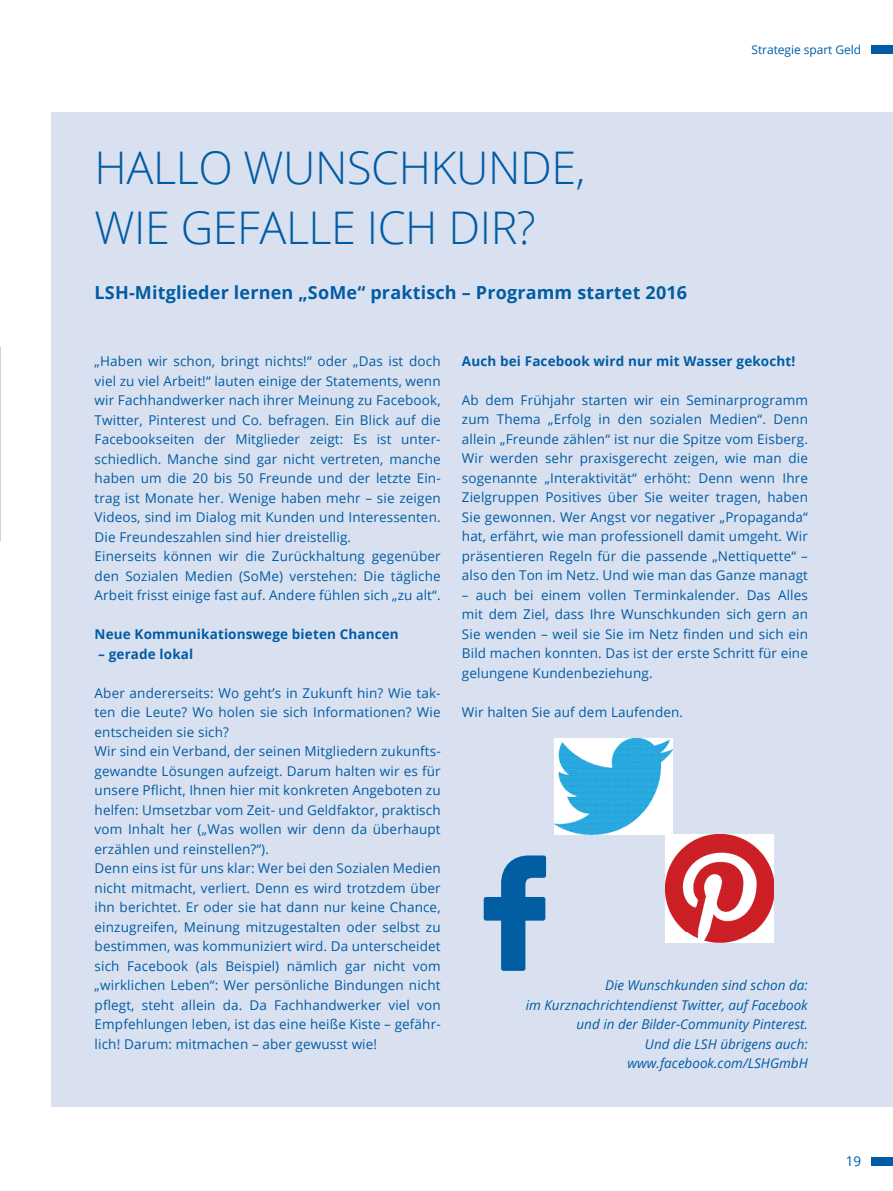
<style>
.page{position:relative;width:893px;height:1191px;background:#fff}
.page>*{position:absolute;margin:0;border:0;box-sizing:border-box;transform-origin:0 0}
.t1{font:300 45px/60px "Open Sans";letter-spacing:-.01em;color:#015ca3}
.t2{font:700 18px "Open Sans";letter-spacing:.01em;color:#015ca3}
.t3{font:13.5px/19.5px "Open Sans";letter-spacing:.01em;color:#015ca3}
.t4{font:italic 13.5px/19.5px "Open Sans";color:#015ca3;text-align:right}
.t5{font:700 13.5px "Open Sans";letter-spacing:.01em;color:#015ca3}
.t6{font:12px "Open Sans";letter-spacing:-.005em;color:#015ca3}
</style>
<div class="page">
<div style="left:51px;top:112px;width:842px;height:995px;background:#d9e1f1"></div>
<svg style="left:484px;top:855px;width:62px;height:116px"></svg>
<img style="left:555px;top:738px;width:117px;height:96px">
<img style="left:665px;top:834px;width:109px;height:108px">
<div style="left:872px;top:1157px;width:21px;height:8px;background:#015ca3"></div>
<div style="left:872px;top:45px;width:21px;height:9px;background:#015ca3"></div>
<h1 class="t1" style="left:95px;top:137px;width:492px">HALLO WUNSCHKUNDE,<br>WIE GEFALLE ICH DIR?</h1>
<h2 class="t2" style="left:95px;top:280px;width:594px">LSH-Mitglieder lernen „SoMe“ praktisch – Programm startet 2016</h2>
<p class="t6" style="left:751px;top:41px;width:111px">Strategie spart Geld</p>
<p class="t3" style="left:95px;top:351px;width:348px">„Haben wir schon, bringt nichts!“ oder „Das ist doch viel zu viel Arbeit!“ lauten einige der Statements, wenn wir Fachhandwerker nach ihrer Meinung zu Facebook, Twitter, Pinterest und Co. befragen. Ein Blick auf die Facebookseiten der Mitglieder zeigt: Es ist unter&shy;schiedlich. Manche sind gar nicht vertreten, manche haben um die 20 bis 50 Freunde und der letzte Ein&shy;trag ist Monate her. Wenige haben mehr – sie zeigen Videos, sind im Dialog mit Kunden und Interessenten.<br>Die Freundeszahlen sind hier dreistellig.<br>Einerseits können wir die Zurückhaltung gegenüber den Sozialen Medien (SoMe) verstehen: Die tägliche Arbeit frisst einige fast auf. Andere fühlen sich „zu alt“.</p>
<p class="t5" style="left:95px;top:624px;width:306px">Neue Kommunikationswege bieten Chancen</p>
<p class="t5" style="left:98px;top:644px;width:97px">– gerade lokal</p>
<p class="t3" style="left:95px;top:682px;width:348px">Aber andererseits: Wo geht’s in Zukunft hin? Wie tak&shy;ten die Leute? Wo holen sie sich Informationen? Wie entscheiden sie sich?<br>Wir sind ein Verband, der seinen Mitgliedern zukunfts&shy;gewandte Lösungen aufzeigt. Darum halten wir es für unsere Pflicht, Ihnen hier mit konkreten Angeboten zu helfen: Umsetzbar vom Zeit- und Geldfaktor, praktisch vom Inhalt her („Was wollen wir denn da überhaupt erzählen und reinstellen?“).<br>Denn eins ist für uns klar: Wer bei den Sozialen Medien nicht mitmacht, verliert. Denn es wird trotzdem über ihn berichtet. Er oder sie hat dann nur keine Chance, einzugreifen, Meinung mitzugestalten oder selbst zu bestimmen, was kommuniziert wird. Da unterscheidet sich Facebook (als Beispiel) nämlich gar nicht vom „wirklichen Leben“: Wer persönliche Bindungen nicht pflegt, steht allein da. Da Fachhandwerker viel von Empfehlungen leben, ist das eine heiße Kiste – gefähr&shy;lich! Darum: mitmachen – aber gewusst wie!</p>
<p class="t5" style="left:462px;top:351px;width:335px">Auch bei Facebook wird nur mit Wasser gekocht!</p>
<p class="t3" style="left:462px;top:390px;width:348px;text-align:justify">Ab dem Frühjahr starten wir ein Seminarprogramm zum Thema „Erfolg in den sozialen Medien“. Denn allein „Freunde zählen“ ist nur die Spitze vom Eisberg.<br>Wir werden sehr praxisgerecht zeigen, wie man die sogenannte „Interaktivität“ erhöht: Denn wenn Ihre Zielgruppen Positives über Sie weiter tragen, haben Sie gewonnen. Wer Angst vor negativer „Propaganda“ hat, erfährt, wie man professionell damit umgeht. Wir präsentieren Regeln für die passende „Nettiquette“ – also den Ton im Netz. Und wie man das Ganze managt</p>
<p class="t3" style="left:462px;top:585px;width:348px;text-align:justify">– auch bei einem vollen Terminkalender. Das Alles mit dem Ziel, dass Ihre Wunschkunden sich gern an Sie wenden – weil sie Sie im Netz finden und sich ein Bild machen konnten. Das ist der erste Schritt für eine gelungene Kundenbeziehung.</p>
<p class="t3" style="left:462px;top:702px;width:223px">Wir halten Sie auf dem Laufenden.</p>
<p class="t4" style="left:526px;top:975px;width:284px">Die Wunschkunden sind schon da:<br>im Kurznachrichtendienst Twitter, auf Facebook und in der Bilder-Community Pinterest.<br>Und die LSH übrigens auch: www.facebook.com/LSHGmbH</p>
<p class="t3" style="left:846px;top:1150px;width:17px">19</p>
</div>
